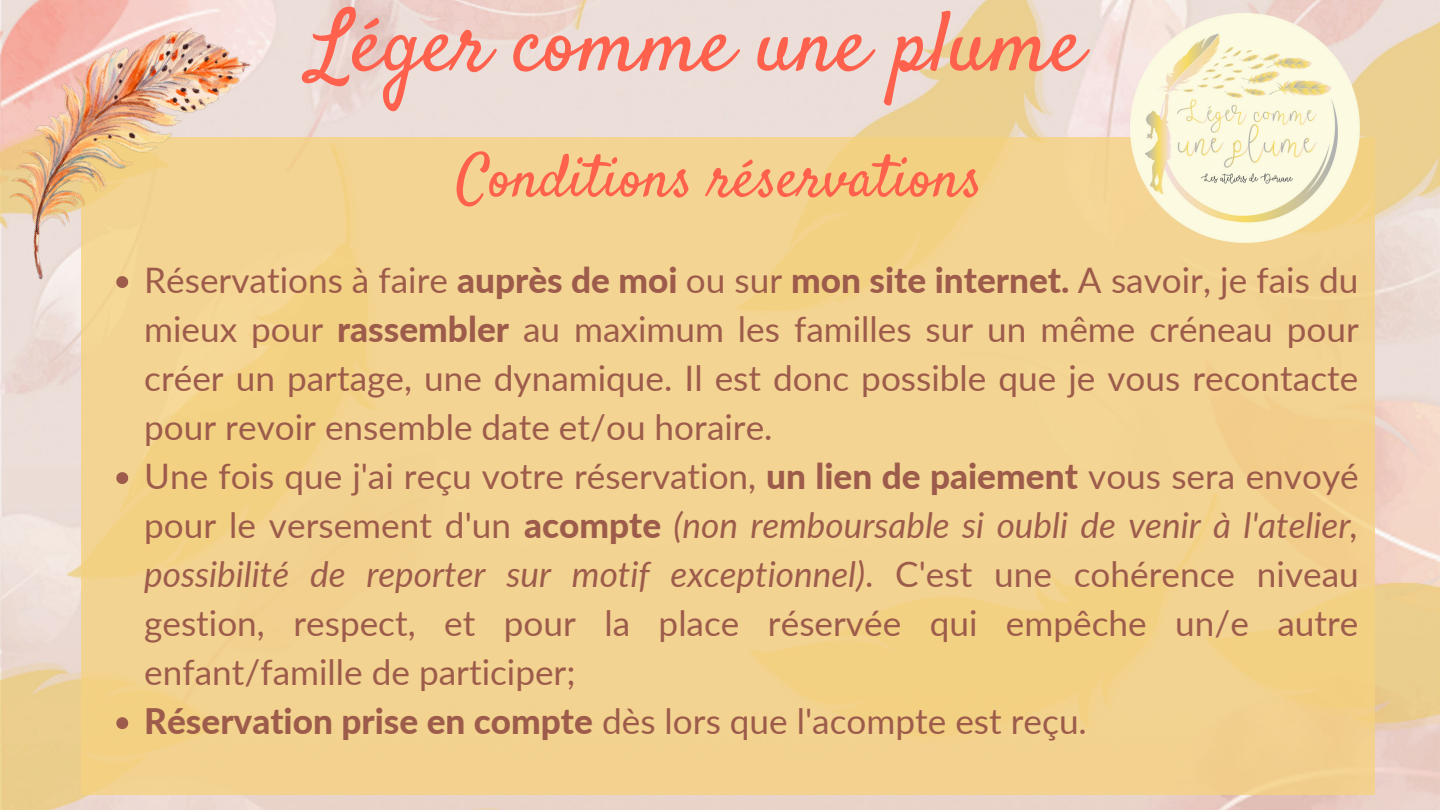
<style>
.page{position:relative;width:1440px;height:810px;background:#fff}
.page>*{position:absolute;margin:0;border:0;box-sizing:border-box;transform-origin:0 0}
.t1{font:85.5px "Satisfy";color:#ff614d}
.t2{font:60px "Satisfy";color:#ff614d}
.t3{font:35.2px/49px "Lato";color:#9d5c4b;text-align:justify}
.s1{font-weight:800}
.s2{font-style:italic}
</style>
<div class="page">
<img style="left:0;top:0;width:1440px;height:810px">
<div style="left:81px;top:137px;width:1294px;height:658px;background:linear-gradient(to right,#f3d38f,#f3d28f)"></div>
<img style="left:0;top:0;width:253px;height:315px">
<svg style="left:116px;top:276px;width:12px;height:12px"></svg>
<svg style="left:116px;top:472px;width:12px;height:12px"></svg>
<svg style="left:116px;top:717px;width:12px;height:12px"></svg>
<img style="left:1130px;top:14px;width:229px;height:228px">
<p class="t1" style="left:310px;top:-10px;width:775px">Léger comme une plume</p>
<p class="t2" style="left:457px;top:140px;width:528px">Conditions réservations</p>
<p class="t3" style="left:144px;top:255px;width:1216px">Réservations à faire <span class="s1">auprès de moi</span> ou sur <span class="s1">mon site internet.</span> A savoir, je fais du mieux pour <span class="s1">rassembler</span> au maximum les familles sur un même créneau pour créer un partage, une dynamique. Il est donc possible que je vous recontacte pour revoir ensemble date et/ou horaire.</p>
<p class="t3" style="left:144px;top:451px;width:1216px">Une fois que j'ai reçu votre réservation, <span class="s1">un lien de paiement</span> vous sera envoyé pour le versement d'un <span class="s1">acompte</span> <span class="s2">(non remboursable si oubli de venir à l'atelier, possibilité de reporter sur motif exceptionnel)</span>. C'est une cohérence niveau gestion, respect, et pour la place réservée qui empêche un/e autre enfant/famille de participer;</p>
<p class="t3" style="left:144px;top:696px;width:944px"><span class="s1">Réservation prise en compte</span> dès lors que l'acompte est reçu.</p>
</div>
